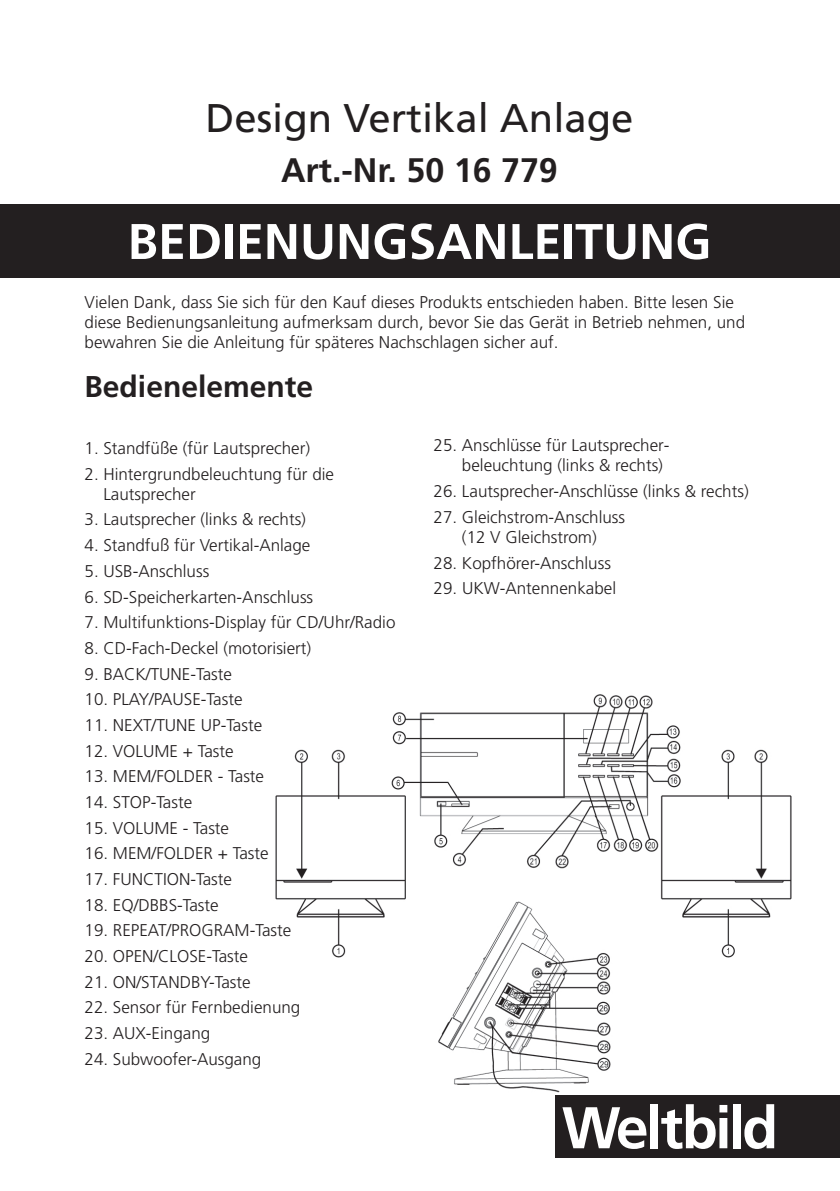
<style>
.page{position:relative;width:840px;height:1191px;background:#fff}
.page>*{position:absolute;margin:0;border:0;box-sizing:border-box;transform-origin:0 0}
.t1{font:700 50px "Frutiger CE";color:#fff}
.t2{font:40px "Frutiger CE";color:#231f20}
.t3{font:700 34px "Frutiger CE";color:#231f20}
.t4{font:700 30px "Frutiger CE";color:#231f20}
.t5{font:300 17px/20px "Frutiger CE";color:#231f20}
</style>
<div class="page">
<img style="left:275px;top:694px;width:517px;height:399px">
<div style="left:0;top:204px;width:839px;height:74px;background:#231f20"></div>
<div style="left:555px;top:1094px;width:284px;height:63px;background:#231f20"></div>
<svg style="left:562px;top:1107px;width:84px;height:42px"></svg>
<div style="left:649px;top:1104px;width:8px;height:44px;background:#fff"></div>
<svg style="left:661px;top:1104px;width:66px;height:45px"></svg>
<div style="left:732px;top:1104px;width:8px;height:44px;background:#fff"></div>
<svg style="left:744px;top:1104px;width:29px;height:45px"></svg>
<h2 class="t2" style="left:205px;top:101px;width:429px">Design Vertikal Anlage</h2>
<h3 class="t3" style="left:281px;top:156px;width:278px">Art.-Nr. 50 16 779</h3>
<h1 class="t1" style="left:127px;top:220px;width:585px">BEDIENUNGSANLEITUNG</h1>
<p class="t5" style="left:85px;top:293px;width:661px">Vielen Dank, dass Sie sich für den Kauf dieses Produkts entschieden haben. Bitte lesen Sie diese Bedienungsanleitung aufmerksam durch, bevor Sie das Gerät in Betrieb nehmen, und bewahren Sie die Anleitung für späteres Nachschlagen sicher auf.</p>
<h3 class="t4" style="left:85px;top:374px;width:230px">Bedienelemente</h3>
<p class="t5" style="left:85px;top:439px;width:227px">1. Standfüße (für Lautsprecher)</p>
<p class="t5" style="left:103px;top:465px;width:232px;text-indent:-19px">2. Hintergrundbeleuchtung für die<br>Lautsprecher</p>
<p class="t5" style="left:85px;top:510px;width:223px">3. Lautsprecher (links &amp; rechts)</p>
<p class="t5" style="left:85px;top:536px;width:227px">4. Standfuß für Vertikal-Anlage</p>
<p class="t5" style="left:85px;top:562px;width:126px">5. USB-Anschluss</p>
<p class="t5" style="left:85px;top:587px;width:230px">6. SD-Speicherkarten-Anschluss</p>
<p class="t5" style="left:85px;top:613px;width:312px">7. Multifunktions-Display für CD/Uhr/Radio</p>
<p class="t5" style="left:85px;top:639px;width:228px">8. CD-Fach-Deckel (motorisiert)</p>
<p class="t5" style="left:85px;top:664px;width:149px">9. BACK/TUNE-Taste</p>
<p class="t5" style="left:85px;top:690px;width:159px">10. PLAY/PAUSE-Taste</p>
<p class="t5" style="left:85px;top:716px;width:179px">11. NEXT/TUNE UP-Taste</p>
<p class="t5" style="left:85px;top:741px;width:150px">12. VOLUME + Taste</p>
<p class="t5" style="left:85px;top:767px;width:181px">13. MEM/FOLDER - Taste</p>
<p class="t5" style="left:85px;top:793px;width:109px">14. STOP-Taste</p>
<p class="t5" style="left:85px;top:818px;width:146px">15. VOLUME - Taste</p>
<p class="t5" style="left:85px;top:844px;width:185px">16. MEM/FOLDER + Taste</p>
<p class="t5" style="left:85px;top:870px;width:149px">17. FUNCTION-Taste</p>
<p class="t5" style="left:85px;top:895px;width:136px">18. EQ/DBBS-Taste</p>
<p class="t5" style="left:85px;top:921px;width:208px">19. REPEAT/PROGRAM-Taste</p>
<p class="t5" style="left:85px;top:947px;width:165px">20. OPEN/CLOSE-Taste</p>
<p class="t5" style="left:85px;top:972px;width:167px">21. ON/STANDBY-Taste</p>
<p class="t5" style="left:85px;top:998px;width:217px">22. Sensor für Fernbedienung</p>
<p class="t5" style="left:85px;top:1024px;width:127px">23. AUX-Eingang</p>
<p class="t5" style="left:85px;top:1049px;width:178px">24. Subwoofer-Ausgang</p>
<p class="t5" style="left:461px;top:436px;width:209px;text-indent:-28px">25. Anschlüsse für Lautsprecher&shy;beleuchtung (links &amp; rechts)</p>
<p class="t5" style="left:433px;top:482px;width:316px">26. Lautsprecher-Anschlüsse (links &amp; rechts)</p>
<p class="t5" style="left:433px;top:508px;width:193px;text-align:center">27. Gleichstrom-Anschluss (12 V Gleichstrom)</p>
<p class="t5" style="left:433px;top:553px;width:179px">28. Kopfhörer-Anschluss</p>
<p class="t5" style="left:433px;top:579px;width:184px">29. UKW-Antennenkabel</p>
</div>
